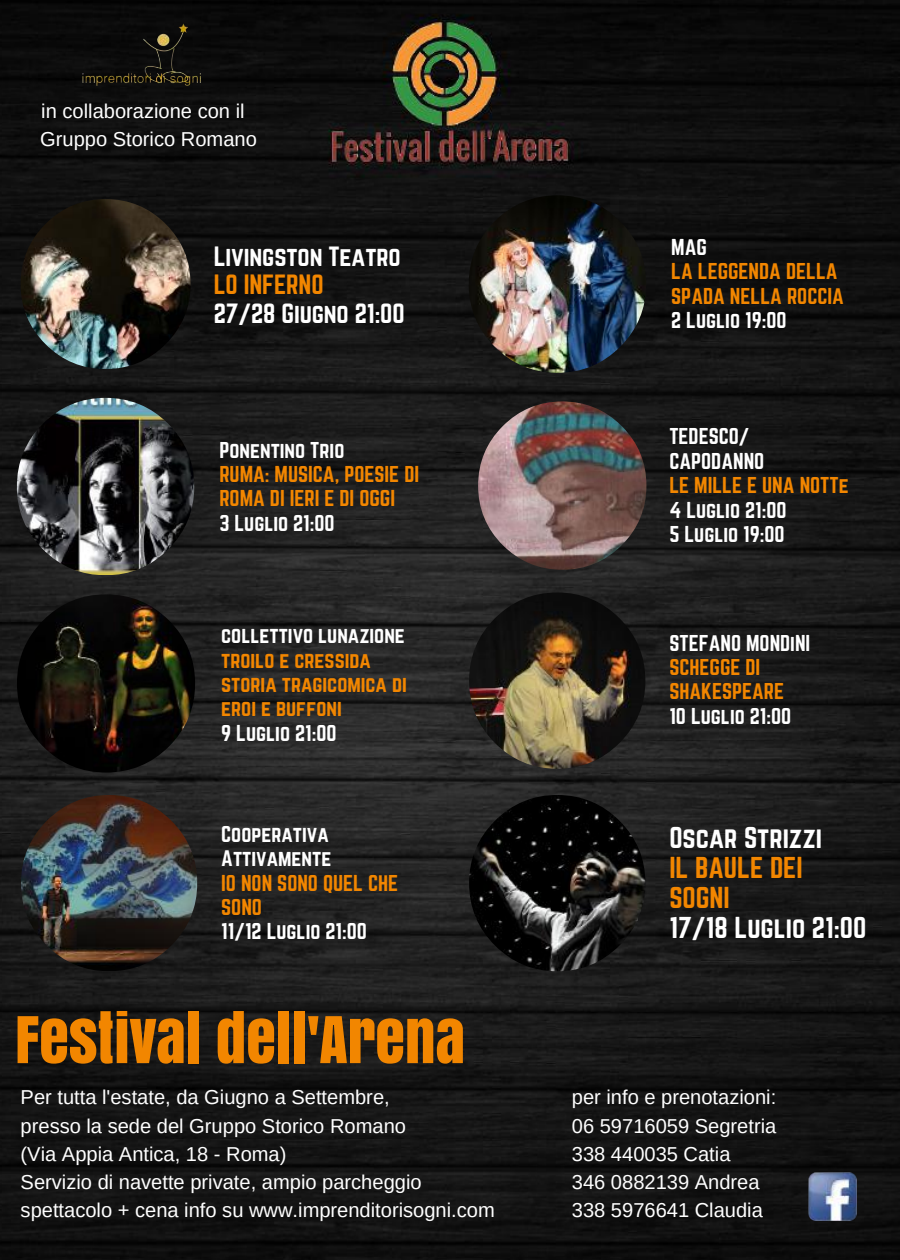
<style>
.page{position:relative;width:900px;height:1260px;background:#fff}
.page>*{position:absolute;margin:0;border:0;box-sizing:border-box;transform-origin:0 0}
.t1{font:60.5px "Anton";color:#f28600}
.t2{font:26.5px "Norwester";color:#fff}
.t3{font:26.5px/30px "Norwester";color:#f28600}
.t4{font:24.5px "Norwester";letter-spacing:-.005em;color:#fff}
.t5{font:24.5px "Norwester";letter-spacing:-.005em;color:#f28600}
.t6{font:20px/28px "Arimo";color:#fff}
.t7{font:20px/24.5px "Norwester";color:#fff}
.t8{font:20px/24.5px "Norwester";color:#f28600}
</style>
<div class="page">
<img style="left:0;top:0;width:900px;height:1260px">
<img style="left:21px;top:199px;width:170px;height:170px">
<img style="left:469px;top:195px;width:177px;height:178px">
<img style="left:478px;top:401px;width:168px;height:169px">
<img style="left:17px;top:594px;width:178px;height:178px">
<img style="left:469px;top:593px;width:176px;height:176px">
<img style="left:21px;top:795px;width:176px;height:176px">
<img style="left:804px;top:1168px;width:57px;height:56px">
<img style="left:64px;top:0;width:155px;height:109px">
<img style="left:17px;top:398px;width:177px;height:177px">
<img style="left:469px;top:795px;width:176px;height:176px">
<p class="t6" style="left:40px;top:97px;width:218px">in collaborazione con il<br>Gruppo Storico Romano</p>
<p class="t4" style="left:214px;top:245px;width:189px">Livingston Teatro</p>
<p class="t5" style="left:214px;top:273px;width:111px">LO INFERNO</p>
<p class="t4" style="left:214px;top:301px;width:192px">27/28 Giugno 21:00</p>
<p class="t7" style="left:219px;top:438px;width:127px">Ponentino Trio</p>
<p class="t8" style="left:219px;top:463px;width:201px">RUMA: MUSICA, POESIE DI<br>ROMA DI IERI E DI OGGI</p>
<p class="t7" style="left:219px;top:511px;width:117px">3 Luglio 21:00</p>
<p class="t7" style="left:221px;top:624px;width:185px">collettivo lunazione</p>
<p class="t8" style="left:221px;top:648px;width:187px">troilo e cressida storia tragicomica di eroi e buffoni</p>
<p class="t7" style="left:221px;top:721px;width:117px">9 Luglio 21:00</p>
<p class="t7" style="left:221px;top:823px;width:112px">Cooperativa<br>Attivamente</p>
<p class="t8" style="left:221px;top:871px;width:178px">IO NON SONO QUEL CHE<br>SONO</p>
<p class="t7" style="left:221px;top:920px;width:147px">11/12 Luglio 21:00</p>
<p class="t7" style="left:671px;top:236px;width:37px">MAG</p>
<p class="t8" style="left:671px;top:260px;width:174px">LA LEGGENDA DELLA<br>SPADA NELLA ROCCIA</p>
<p class="t7" style="left:671px;top:309px;width:117px">2 Luglio 19:00</p>
<p class="t7" style="left:669px;top:425px;width:97px">TEDESCO/<br>CAPODANNO</p>
<p class="t8" style="left:669px;top:474px;width:181px">LE MILLE E UNA NOTTe</p>
<p class="t7" style="left:669px;top:498px;width:119px">4 Luglio 21:00<br>5 Luglio 19:00</p>
<p class="t7" style="left:669px;top:631px;width:143px">STEFANO MONDiNI</p>
<p class="t8" style="left:669px;top:656px;width:116px">SCHEGGE DI<br>SHAKESPEARE</p>
<p class="t7" style="left:669px;top:704px;width:123px">10 Luglio 21:00</p>
<h2 class="t2" style="left:669px;top:824px;width:154px">Oscar Strizzi</h2>
<h2 class="t3" style="left:669px;top:853px;width:135px">IL BAULE DEI<br>SOGNI</h2>
<h2 class="t2" style="left:669px;top:914px;width:199px">17/18 Luglio 21:00</h2>
<h1 class="t1" style="left:15px;top:994px;width:452px">FESTIVAL DELL'ARENA</h1>
<p class="t6" style="left:21px;top:1083px;width:476px">Per tutta l'estate, da Giugno a Settembre,<br>presso la sede del Gruppo Storico Romano<br>(Via Appia Antica, 18 - Roma)<br>Servizio di navette private, ampio parcheggio spettacolo + cena info su www.imprenditorisogni.com</p>
<p class="t6" style="left:572px;top:1083px;width:206px">per info e prenotazioni:<br>06 59716059 Segretria<br>338 440035 Catia<br>346 0882139 Andrea<br>338 5976641 Claudia</p>
</div>
